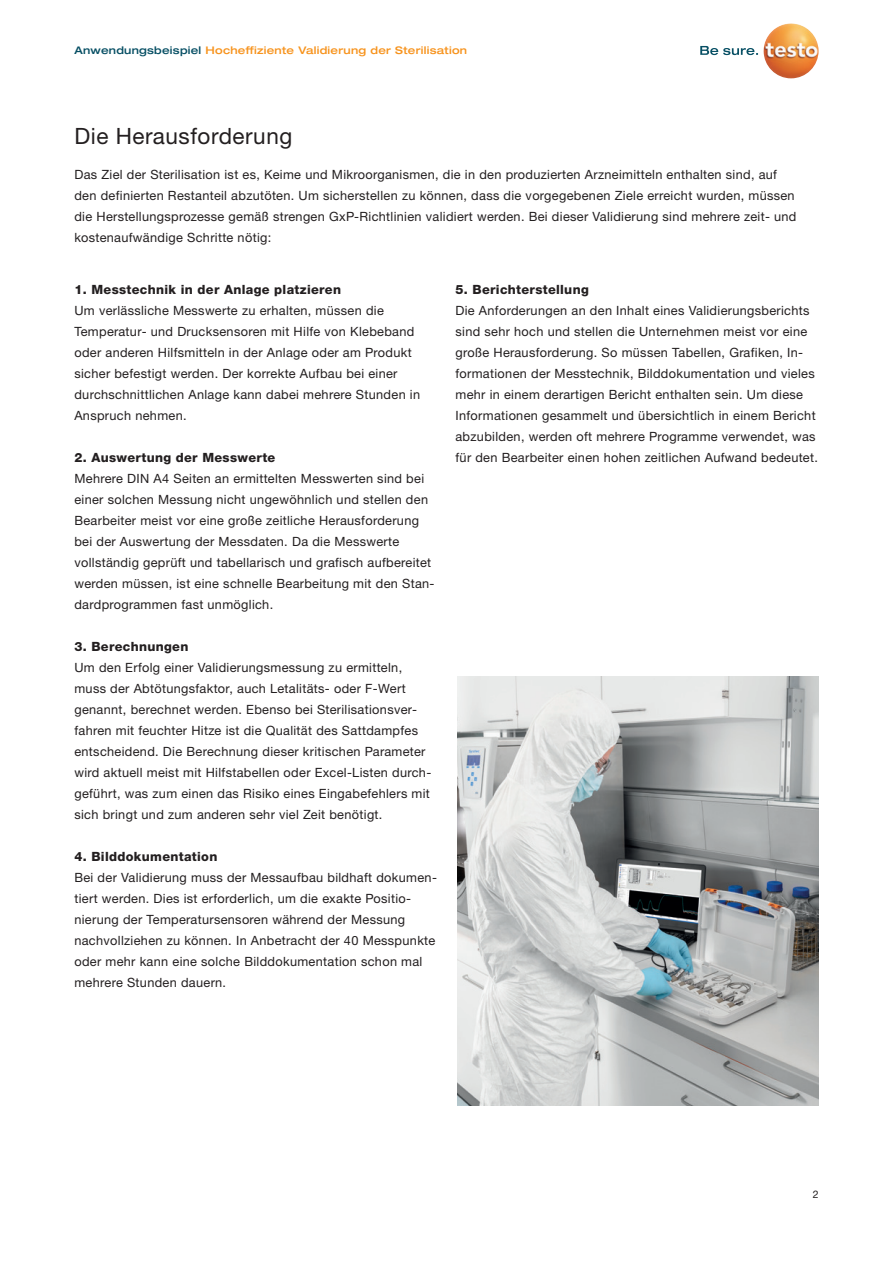
<style>
.page{position:relative;width:893px;height:1263px;background:#fff}
.page>*{position:absolute;margin:0;border:0;box-sizing:border-box;transform-origin:0 0}
.t1{font:22.5px "Helvetica Neue LTW1 G";letter-spacing:.025em;color:#231f20}
.t2{font:12.75px/21px "Helvetica Neue LTW1 G";letter-spacing:.025em;color:#231f20}
.t3{font:800 12.75px "Helvetica Neue LTW1 G";letter-spacing:.025em;color:#231f20}
.t4{font:500 expanded 10.5px "Helvetica Neue LTW1 G";letter-spacing:.025em;color:#f7931d}
.t5{font:10.5px "Helvetica Neue LTW1 G";color:#231f20}
.s1{color:#074f64}
</style>
<div class="page">
<svg style="left:700px;top:46px;width:58px;height:9px"></svg>
<img style="left:763px;top:23px;width:56px;height:55px;border-radius:28px">
<img style="left:457px;top:676px;width:362px;height:430px">
<p class="t4" style="left:74px;top:43px;width:394px"><span class="s1">Anwendungsbeispiel</span> Hocheffiziente Validierung der Sterilisation</p>
<h1 class="t1" style="left:74px;top:122px;width:219px">Die Herausforderung</h1>
<p class="t2" style="left:74px;top:164px;width:724px">Das Ziel der Sterilisation ist es, Keime und Mikroorganismen, die in den produzierten Arzneimitteln enthalten sind, auf den definierten Restanteil abzutöten. Um sicherstellen zu können, dass die vorgegebenen Ziele erreicht wurden, müssen die Herstellungsprozesse gemäß strengen GxP-Richtlinien validiert werden. Bei dieser Validierung sind mehrere zeit- und kostenaufwändige Schritte nötig:</p>
<p class="t3" style="left:74px;top:282px;width:268px">1. Messtechnik in der Anlage platzieren</p>
<p class="t2" style="left:74px;top:300px;width:347px">Um verlässliche Messwerte zu erhalten, müssen die Temperatur- und Drucksensoren mit Hilfe von Klebeband oder anderen Hilfsmitteln in der Anlage oder am Produkt sicher befestigt werden. Der korrekte Aufbau bei einer durchschnittlichen Anlage kann dabei mehrere Stunden in Anspruch nehmen.</p>
<p class="t3" style="left:74px;top:450px;width:202px">2. Auswertung der Messwerte</p>
<p class="t2" style="left:74px;top:468px;width:362px">Mehrere DIN A4 Seiten an ermittelten Messwerten sind bei einer solchen Messung nicht ungewöhnlich und stellen den Bearbeiter meist vor eine große zeitliche Herausforderung bei der Auswertung der Messdaten. Da die Messwerte vollständig geprüft und tabellarisch und grafisch aufbereitet werden müssen, ist eine schnelle Bearbeitung mit den Stan&shy;dardprogrammen fast unmöglich.</p>
<p class="t3" style="left:74px;top:639px;width:116px">3. Berechnungen</p>
<p class="t2" style="left:74px;top:657px;width:358px">Um den Erfolg einer Validierungsmessung zu ermitteln, muss der Abtötungsfaktor, auch Letalitäts- oder F-Wert genannt, berechnet werden. Ebenso bei Sterilisationsver&shy;fahren mit feuchter Hitze ist die Qualität des Sattdampfes entscheidend. Die Berechnung dieser kritischen Parameter wird aktuell meist mit Hilfstabellen oder Excel-Listen durch&shy;geführt, was zum einen das Risiko eines Eingabefehlers mit sich bringt und zum anderen sehr viel Zeit benötigt.</p>
<p class="t3" style="left:74px;top:849px;width:145px">4. Bilddokumentation</p>
<p class="t2" style="left:74px;top:867px;width:364px">Bei der Validierung muss der Messaufbau bildhaft dokumen&shy;tiert werden. Dies ist erforderlich, um die exakte Positio&shy;nierung der Temperatursensoren während der Messung nachvollziehen zu können. In Anbetracht der 40 Messpunkte oder mehr kann eine solche Bilddokumentation schon mal mehrere Stunden dauern.</p>
<p class="t3" style="left:455px;top:282px;width:135px">5. Berichterstellung</p>
<p class="t2" style="left:455px;top:300px;width:364px">Die Anforderungen an den Inhalt eines Validierungsberichts sind sehr hoch und stellen die Unternehmen meist vor eine große Herausforderung. So müssen Tabellen, Grafiken, In&shy;formationen der Messtechnik, Bilddokumentation und vieles mehr in einem derartigen Bericht enthalten sein. Um diese Informationen gesammelt und übersichtlich in einem Bericht abzubilden, werden oft mehrere Programme verwendet, was für den Bearbeiter einen hohen zeitlichen Aufwand bedeutet.</p>
<p class="t5" style="left:813px;top:1187px;width:7px">2</p>
</div>
